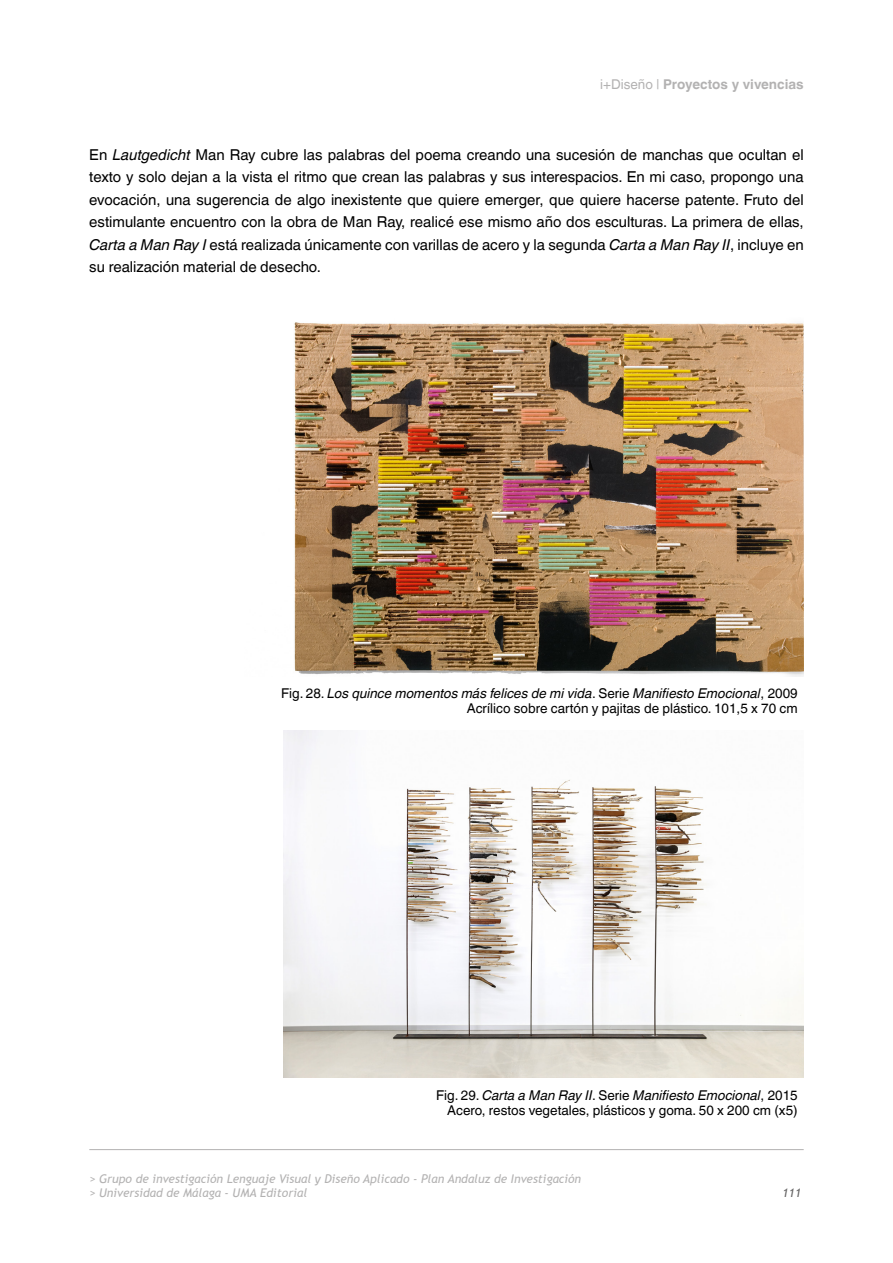
<style>
.page{position:relative;width:893px;height:1263px;background:#fff}
.page>*{position:absolute;margin:0;border:0;box-sizing:border-box;transform-origin:0 0}
.t1{font:15px/22.5px "Helvetica World";color:#000;text-align:justify}
.t2{font:13.5px/15px "Helvetica World";color:#000;text-align:right}
.t3{font:700 13.5px "Helvetica World";color:#b3b2b2}
.t4{font:italic 12px/14.4px "Trebuchet MS";color:#b3b2b2}
.t5{font:italic 12px "Trebuchet MS";color:#646363}
.s1{font-weight:400}
.s2{font-style:italic}
</style>
<div class="page">
<hr style="left:89px;top:1149px;width:715px;height:1px;background:#b3b2b2">
<img style="left:294px;top:322px;width:510px;height:354px">
<img style="left:283px;top:731px;width:521px;height:347px">
<p class="t3" style="left:600px;top:77px;width:205px"><span class="s1">i+Diseño |</span> Proyectos y vivencias</p>
<p class="t1" style="left:89px;top:143px;width:716px">En <span class="s2">Lautgedicht</span> Man Ray cubre las palabras del poema creando una sucesión de manchas que ocultan el texto y solo dejan a la vista el ritmo que crean las palabras y sus interespacios. En mi caso, propongo una evocación, una sugerencia de algo inexistente que quiere emerger, que quiere hacerse patente. Fruto del estimulante encuentro con la obra de Man Ray, realicé ese mismo año dos esculturas. La primera de ellas, <span class="s2">Carta a Man Ray I</span> está realizada únicamente con varillas de acero y la segunda <span class="s2">Carta a Man Ray II</span>, incluye en su realización material de desecho.</p>
<p class="t2" style="left:281px;top:686px;width:518px">Fig. 28. <span class="s2">Los quince momentos más felices de mi vida</span>. Serie <span class="s2">Manifiesto Emocional</span>, 2009<br>Acrílico sobre cartón y pajitas de plástico. 101,5 x 70 cm</p>
<p class="t2" style="left:436px;top:1087px;width:363px">Fig. 29. <span class="s2">Carta a Man Ray II</span>. Serie <span class="s2">Manifiesto Emocional</span>, 2015<br>Acero, restos vegetales, plásticos y goma. 50 x 200 cm (x5)</p>
<p class="t4" style="left:89px;top:1171px;width:493px">&gt; Grupo de investigación Lenguaje Visual y Diseño Aplicado - Plan Andaluz de Investigación &gt; Universidad de Málaga - UMA Editorial</p>
<p class="t5" style="left:782px;top:1186px;width:20px">111</p>
</div>
